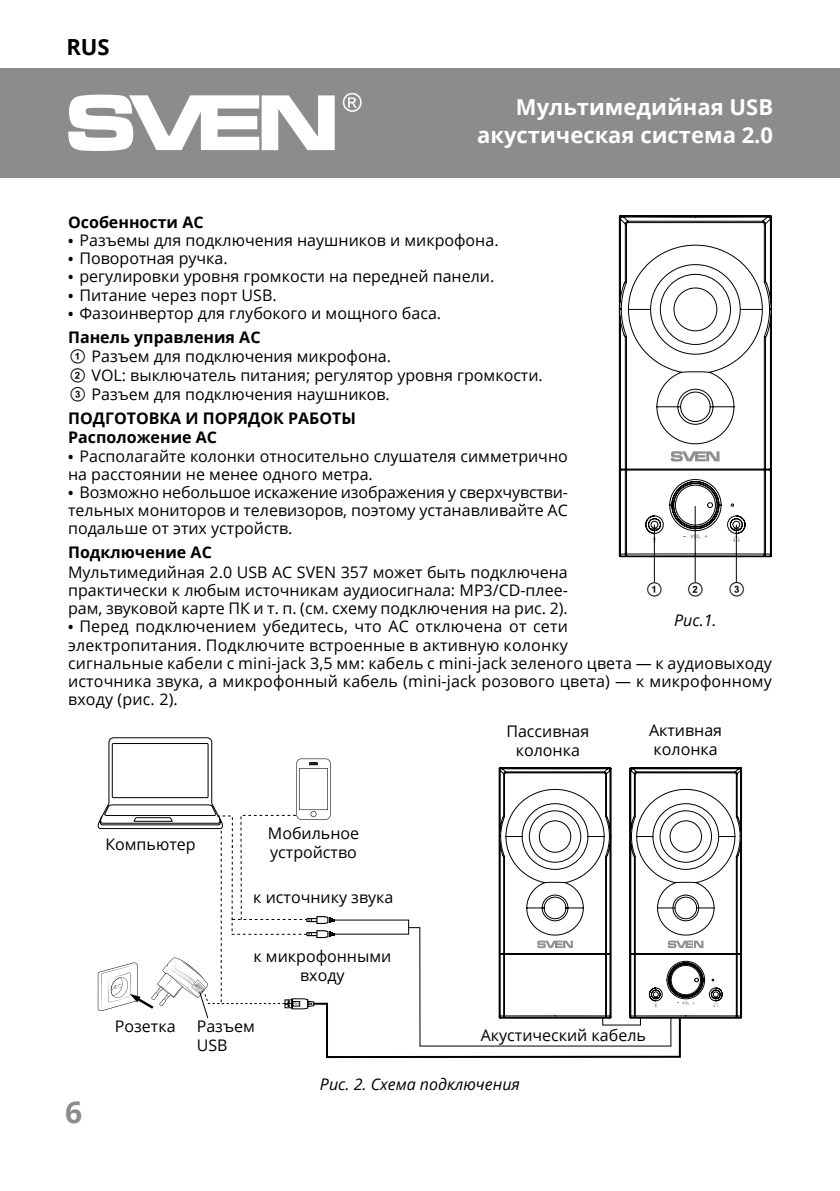
<style>
.page{position:relative;width:840px;height:1191px;background:#fff}
.page>*{position:absolute;margin:0;border:0;box-sizing:border-box;transform-origin:0 0}
.t1{font:700 30px "Open Sans";color:#8a8c8e}
.t2{font:700 22.2px "Open Sans";color:#000}
.t3{font:700 22px/28px "Open Sans";color:#fff;text-align:right}
.t4{font:16px/18.2px "Open Sans";color:#000}
.t5{font:700 16px/19px "Open Sans";color:#000}
.t6{font:italic 16px "Open Sans";color:#000}
.t7{font:16px "SVEN";color:#000}
.s1{font-weight:700;font-size:14px}
.s2{font-weight:700}
.s3{font-family:"SVEN"}
</style>
<div class="page">
<div style="left:0;top:68px;width:839px;height:109px;background:#8a8c8e"></div>
<svg style="left:68px;top:95px;width:266px;height:56px"></svg>
<svg style="left:342px;top:93px;width:19px;height:19px"></svg>
<svg style="left:618px;top:215px;width:153px;height:342px"></svg>
<svg style="left:682px;top:534px;width:25px;height:4px"></svg>
<hr style="left:653px;top:524px;width:1px;height:58px;background:#000">
<hr style="left:735px;top:524px;width:1px;height:58px;background:#000">
<hr style="left:694px;top:506px;width:1px;height:76px;background:#000">
<svg style="left:98px;top:737px;width:644px;height:321px"></svg>
<h2 class="t2" style="left:66px;top:32px;width:45px">RUS</h2>
<h3 class="t3" style="left:477px;top:92px;width:297px">Мультимедийная USB акустическая система 2.0</h3>
<p class="t5" style="left:68px;top:212px;width:137px">Особенности АС</p>
<p class="t4" style="left:68px;top:231px;width:432px"><span class="s1">•</span> Разъемы для подключения наушников и микрофона.</p>
<p class="t4" style="left:68px;top:249px;width:161px"><span class="s1">•</span> Поворотная ручка.</p>
<p class="t4" style="left:68px;top:267px;width:427px"><span class="s1">•</span> регулировки уровня громкости на передней панели.</p>
<p class="t4" style="left:68px;top:285px;width:210px"><span class="s1">•</span> Питание через порт USB.</p>
<p class="t4" style="left:68px;top:300px;width:374px;line-height:24px"><span class="s1">•</span> Фазоинвертор для глубокого и мощного баса.<br><span class="s2">Панель управления АС</span></p>
<p class="t4" style="left:68px;top:346px;width:476px;line-height:19.2px"><span class="s3">A</span> Разъем для подключения микрофона.<br><span class="s3">B</span> VOL: выключатель питания; регулятор уровня громкости.<br><span class="s3">C</span> Разъем для подключения наушников.</p>
<p class="t5" style="left:68px;top:409px;width:289px">ПОДГОТОВКА И ПОРЯДОК РАБОТЫ<br>Расположение АС</p>
<p class="t4" style="left:68px;top:446px;width:501px"><span class="s1">•</span> Располагайте колонки относительно слушателя симметрично на расстоянии не менее одного метра.</p>
<p class="t4" style="left:68px;top:483px;width:501px;text-align:justify"><span class="s1">•</span> Возможно небольшое искажение изображения у сверхчувстви&shy;тельных мониторов и телевизоров, поэтому устанавливайте АС подальше от этих устройств.</p>
<p class="t5" style="left:68px;top:543px;width:145px">Подключение АС</p>
<p class="t4" style="left:68px;top:562px;width:501px;text-align:justify">Мультимедийная 2.0 USB АС SVEN 357 может быть подключена практически к любым источникам аудиосигнала: MP3/CD-плее&shy;рам, звуковой карте ПК и т. п. (см. схему подключения на рис. 2).</p>
<p class="t4" style="left:68px;top:617px;width:705px"><span class="s1">•</span> Перед подключением убедитесь, что АС отключена от сети<br>электропитания. Подключите встроенные в активную колонку<br>сигнальные кабели с mini-jack 3,5 мм: кабель с mini-jack зеленого цвета — к аудиовыходу источника звука, а микрофонный кабель (mini-jack розового цвета) — к микрофонному входу (рис. 2).</p>
<p class="t7" style="left:644px;top:580px;width:21px">A</p>
<p class="t7" style="left:685px;top:580px;width:21px">B</p>
<p class="t7" style="left:726px;top:580px;width:21px">C</p>
<p class="t6" style="left:673px;top:609px;width:44px">Рис.1.</p>
<p class="t4" style="left:105px;top:834px;width:92px">Компьютер</p>
<p class="t4" style="left:268px;top:823px;width:93px;line-height:19.2px">Мобильное устройство</p>
<p class="t4" style="left:253px;top:887px;width:141px">к источнику звука</p>
<p class="t4" style="left:253px;top:945px;width:139px;line-height:19.2px;text-align:center">к микрофонными входу</p>
<p class="t4" style="left:115px;top:1016px;width:62px">Розетка</p>
<p class="t4" style="left:197px;top:1016px;width:60px;line-height:19.2px">Разъем<br>USB</p>
<p class="t4" style="left:506px;top:721px;width:84px;line-height:19.2px;text-align:center">Пассивная колонка</p>
<p class="t4" style="left:648px;top:720px;width:75px;line-height:19.2px">Активная колонка</p>
<p class="t4" style="left:480px;top:1025px;width:167px">Акустический кабель</p>
<h1 class="t1" style="left:65px;top:1090px;width:19px">6</h1>
<p class="t6" style="left:320px;top:1073px;width:201px">Рис. 2. Схема подключения</p>
</div>
